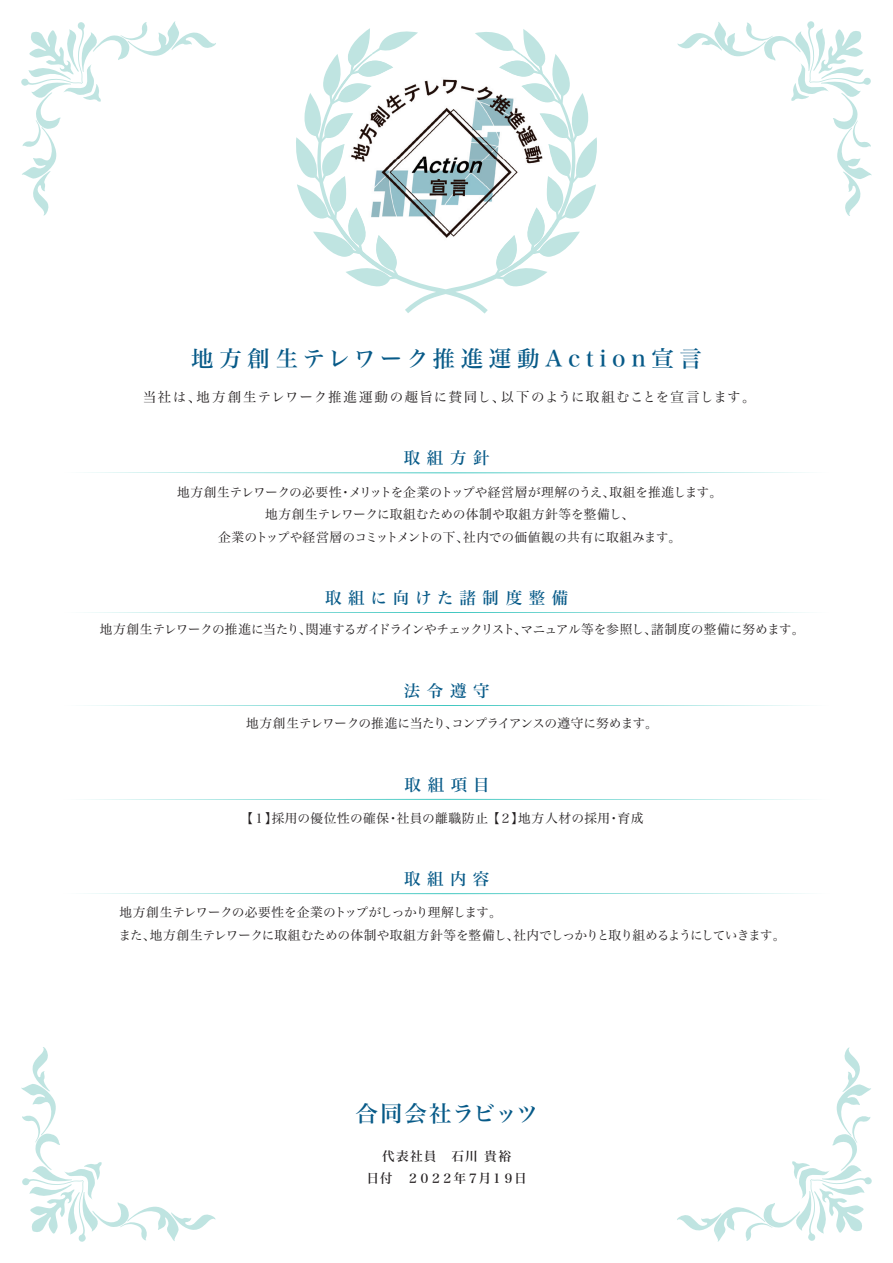
<style>
.page{position:relative;width:893px;height:1263px;background:#fff}
.page>*{position:absolute;margin:0;border:0;box-sizing:border-box;transform-origin:0 0}
.t1{font:22.5px "Hira Min Std N W5";letter-spacing:.25em;color:#075a88}
.t2{font:22.5px "Hira Min Std N W5";letter-spacing:.015em;color:#075a88}
.t3{font:16.5px "Hira Min Std N W5";letter-spacing:.4em;color:#075a88}
.t4{font:16.5px "Hira Min Std N W5";letter-spacing:.38em;color:#075a88}
.t5{font:13.5px "Hira Min Std N W3";letter-spacing:.085em;color:#231f20}
.t6{font:12.75px/22.4px "Hira Min Std N W3";letter-spacing:-.035em;color:#231f20}
.t7{font:12.75px/22.4px "Hira Min Std N W3";letter-spacing:-.015em;color:#231f20;text-align:center}
.t8{font:12.75px "Hira Min Std N W3";letter-spacing:-.045em;color:#231f20}
.t9{font:12.75px "Hira Min Std N W3";letter-spacing:.045em;color:#231f20}
.t10{font:12.75px/22.4px "Hira Min Std N W5";letter-spacing:-.005em;color:#231f20;text-align:center}
</style>
<div class="page">
<svg style="left:296px;top:28px;width:301px;height:286px"></svg>
<svg style="left:21px;top:21px;width:195px;height:195px"></svg>
<svg style="left:677px;top:21px;width:195px;height:195px"></svg>
<svg style="left:677px;top:1047px;width:195px;height:195px"></svg>
<svg style="left:21px;top:1047px;width:195px;height:195px"></svg>
<svg style="left:84px;top:472px;width:725px;height:1px"></svg>
<svg style="left:84px;top:612px;width:725px;height:1px"></svg>
<svg style="left:84px;top:705px;width:725px;height:1px"></svg>
<img style="left:394px;top:54px;width:105px;height:198px">
<img style="left:341px;top:54px;width:53px;height:211px">
<img style="left:499px;top:54px;width:52px;height:211px">
<img style="left:393px;top:252px;width:106px;height:13px">
<svg style="left:84px;top:893px;width:725px;height:1px"></svg>
<svg style="left:84px;top:799px;width:725px;height:1px"></svg>
<h1 class="t1" style="left:191px;top:342px;width:512px">地方創生テレワーク推進運動Action宣言</h1>
<p class="t5" style="left:143px;top:387px;width:614px">当社は、地方創生テレワーク推進運動の趣旨に賛同し、以下のように取組むことを宣言します。</p>
<p class="t3" style="left:404px;top:446px;width:87px">取組方針</p>
<p class="t7" style="left:177px;top:481px;width:547px">地方創生テレワークの必要性・メリットを企業のトップや経営層が理解のうえ、取組を推進します。地方創生テレワークに取組むための体制や取組方針等を整備し、<br>企業のトップや経営層のコミットメントの下、社内での価値観の共有に取組みます。</p>
<p class="t4" style="left:325px;top:586px;width:245px">取組に向けた諸制度整備</p>
<p class="t6" style="left:100px;top:618px;width:706px">地方創生テレワークの推進に当たり、関連するガイドラインやチェックリスト、マニュアル等を参照し、諸制度の整備に努めます。</p>
<p class="t3" style="left:404px;top:679px;width:87px">法令遵守</p>
<p class="t8" style="left:246px;top:714px;width:413px">地方創生テレワークの推進に当たり、コンプライアンスの遵守に努めます。</p>
<p class="t3" style="left:405px;top:773px;width:87px">取組項目</p>
<p class="t9" style="left:241px;top:809px;width:405px">【１】採用の優位性の確保・社員の離職防止 【２】地方人材の採用・育成</p>
<p class="t3" style="left:404px;top:867px;width:87px">取組内容</p>
<p class="t6" style="left:119px;top:901px;width:668px">地方創生テレワークの必要性を企業のトップがしっかり理解します。<br>また、地方創生テレワークに取組むための体制や取組方針等を整備し、社内でしっかりと取り組めるようにしていきます。</p>
<h1 class="t2" style="left:356px;top:1097px;width:184px">合同会社ラビッツ</h1>
<p class="t10" style="left:366px;top:1144px;width:162px">代表社員　石川 貴裕<br>日付　２０２２年７月１９日</p>
</div>
